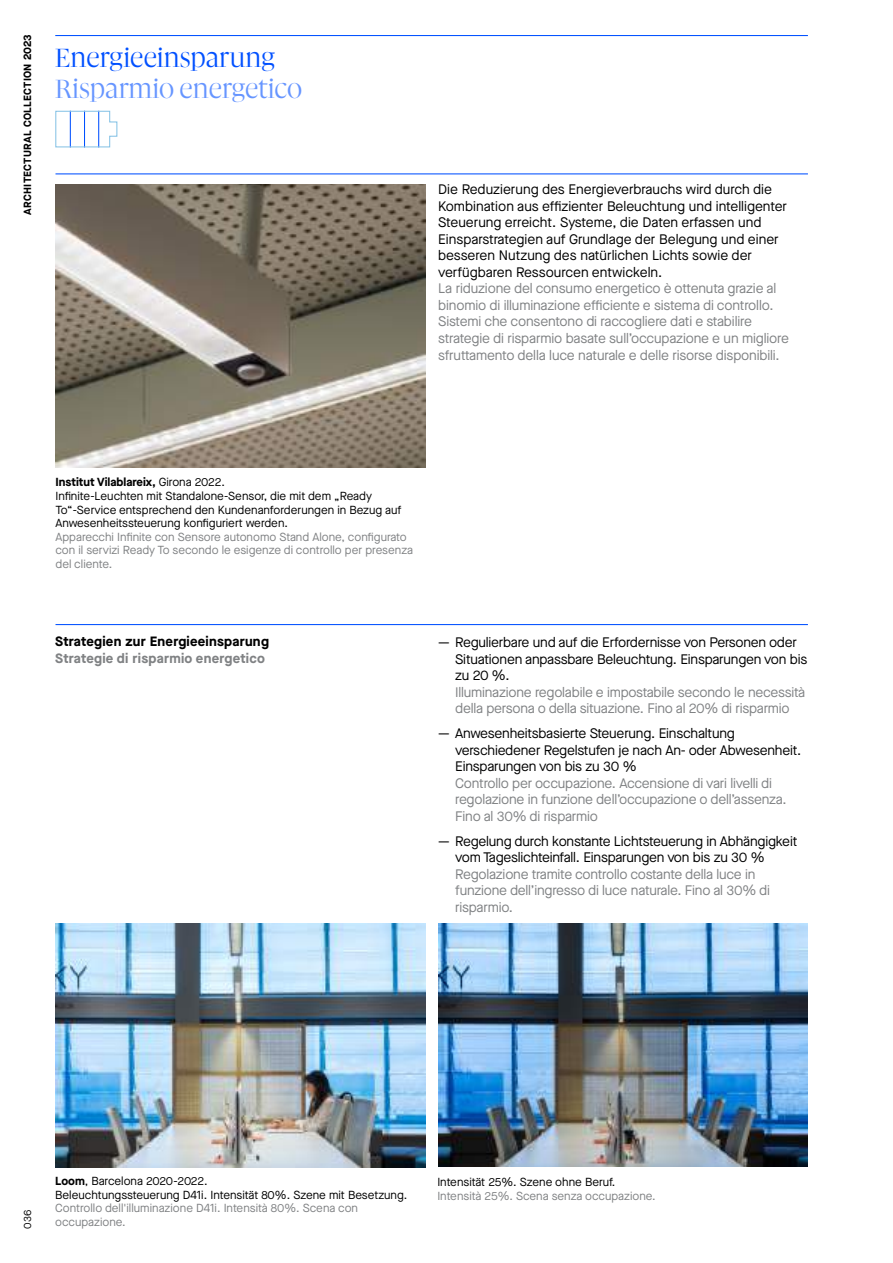
<style>
.page{position:relative;width:893px;height:1263px;background:#fff}
.page>*{position:absolute;margin:0;border:0;box-sizing:border-box;transform-origin:0 0}
.t1{font:300 30px "Gliko Modern L";letter-spacing:-.005em;color:#6695ff}
.t2{font:300 30px "Gliko Modern L";color:#0050ff}
.t3{font:13.8px/16.5px "Maison Neue";letter-spacing:-.015em;color:#000}
.t4{font:13.8px/16.5px "Maison Neue";letter-spacing:-.015em;color:#808284}
.t5{font:700 13.5px "Maison Neue";letter-spacing:.02em;color:#000}
.t6{font:700 13.5px "Maison Neue";letter-spacing:.02em;color:#808284}
.t7{font:11.7px/13.5px "Maison Neue";color:#000}
.t8{font:11.7px/13.5px "Maison Neue";color:#808284}
.t9{font:700 10.5px "Maison Neue";letter-spacing:.03em;color:#000}
.t10{font:10.5px "Maison Neue";color:#000}
.s1{font-weight:700}
</style>
<div class="page">
<hr style="left:56px;top:173px;width:752px;height:1px;background:#0050ff">
<hr style="left:55px;top:35px;width:753px;height:1px;background:#0050ff">
<img style="left:56px;top:184px;width:369px;height:283px">
<hr style="left:56px;top:624px;width:752px;height:1px;background:#0050ff">
<svg style="left:55px;top:110px;width:63px;height:38px"></svg>
<img style="left:438px;top:923px;width:370px;height:244px">
<img style="left:55px;top:923px;width:370px;height:244px">
<p class="t9" style="left:20px;top:215px;width:182px;rotate:-90deg">ARCHITECTURAL COLLECTION 2023</p>
<h1 class="t2" style="left:55px;top:44px;width:222px">Energieeinsparung</h1>
<h1 class="t1" style="left:55px;top:74px;width:249px">Risparmio energetico</h1>
<p class="t3" style="left:438px;top:181px;width:350px">Die Reduzierung des Energieverbrauchs wird durch die Kombination aus effizienter Beleuchtung und intelligenter Steuerung erreicht. Systeme, die Daten erfassen und Einsparstrategien auf Grundlage der Belegung und einer besseren Nutzung des natürlichen Lichts sowie der verfügbaren Ressourcen entwickeln.</p>
<p class="t4" style="left:438px;top:280px;width:352px">La riduzione del consumo energetico è ottenuta grazie al binomio di illuminazione efficiente e sistema di controllo.<br>Sistemi che consentono di raccogliere dati e stabilire strategie di risparmio basate sull’occupazione e un migliore sfruttamento della luce naturale e delle risorse disponibili.</p>
<p class="t7" style="left:56px;top:476px;width:347px"><span class="s1">Institut Vilablareix,</span> Girona 2022.<br>Infinite-Leuchten mit Standalone-Sensor, die mit dem „Ready To“-Service entsprechend den Kundenanforderungen in Bezug auf Anwesenheitssteuerung konfiguriert werden.</p>
<p class="t8" style="left:56px;top:530px;width:359px">Apparecchi Infinite con Sensore autonomo Stand Alone, configurato con il servizi Ready To secondo le esigenze di controllo per presenza del cliente.</p>
<p class="t5" style="left:55px;top:632px;width:215px">Strategien zur Energieeinsparung</p>
<p class="t6" style="left:55px;top:648px;width:211px">Strategie di risparmio energetico</p>
<p class="t3" style="left:455px;top:634px;width:354px;text-indent:-17px">— Regulierbare und auf die Erfordernisse von Personen oder<br>Situationen anpassbare Beleuchtung. Einsparungen von bis zu 20 %.</p>
<p class="t4" style="left:455px;top:684px;width:351px">Illuminazione regolabile e impostabile secondo le necessità della persona o della situazione. Fino al 20% di risparmio</p>
<p class="t3" style="left:455px;top:725px;width:348px;text-indent:-17px">— Anwesenheitsbasierte Steuerung. Einschaltung verschiedener Regelstufen je nach An- oder Abwesenheit.<br>Einsparungen von bis zu 30 %</p>
<p class="t4" style="left:455px;top:775px;width:333px">Controllo per occupazione. Accensione di vari livelli di regolazione in funzione dell’occupazione o dell’assenza.<br>Fino al 30% di risparmio</p>
<p class="t3" style="left:455px;top:833px;width:344px;text-indent:-17px">— Regelung durch konstante Lichtsteuerung in Abhängigkeit vom Tageslichteinfall. Einsparungen von bis zu 30 %</p>
<p class="t4" style="left:455px;top:866px;width:316px">Regolazione tramite controllo costante della luce in funzione dell’ingresso di luce naturale. Fino al 30% di risparmio.</p>
<p class="t10" style="left:21px;top:1229px;width:21px;rotate:-90deg">036</p>
<p class="t7" style="left:55px;top:1174px;width:354px"><span class="s1">Loom</span>, Barcelona 2020-2022.<br>Beleuchtungssteuerung D41i. Intensität 80%. Szene mit Besetzung.</p>
<p class="t8" style="left:55px;top:1201px;width:304px">Controllo dell'illuminazione D41i. Intensità 80%. Scena con occupazione.</p>
<p class="t7" style="left:437px;top:1175px;width:180px">Intensität 25%. Szene ohne Beruf.</p>
<p class="t8" style="left:437px;top:1189px;width:220px">Intensità 25%. Scena senza occupazione.</p>
</div>
